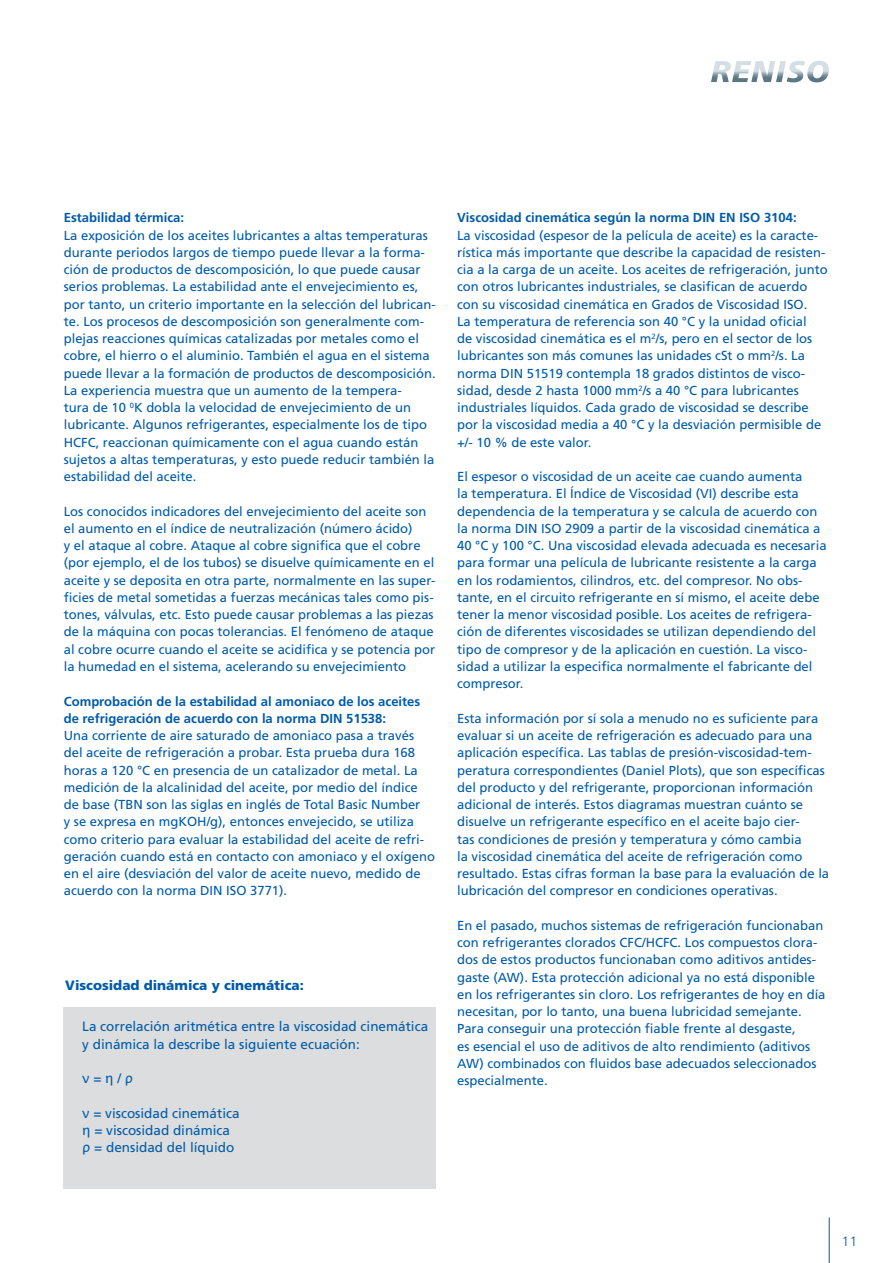
<style>
.page{position:relative;width:893px;height:1263px;background:#fff}
.page>*{position:absolute;margin:0;border:0;box-sizing:border-box;transform-origin:0 0}
.t1{font:13.5px/17.2px "Frutiger LT Std";color:#005baa}
.t2{font:900 13.5px "Frutiger LT Std";color:#005baa}
.t3{font:13.5px "Lucida Grande";color:#005baa}
.t4{font:300 13.5px "Frutiger LT Std";color:#005baa}
.t5{font:13.05px/17.2px "Frutiger LT Std";color:#005baa}
.t6{font:700 13.05px/17.2px "Frutiger LT Std";color:#005baa}
.s1{font-family:"Frutiger LT Std"}
.s2{font-family:"Lucida Grande"}
</style>
<div class="page">
<svg style="left:711px;top:61px;width:118px;height:21px"></svg>
<hr style="left:829px;top:1217px;width:1px;height:46px;background:#005baa">
<div style="left:64px;top:1007px;width:372px;height:182px;background:#dcddde"></div>
<p class="t6" style="left:64px;top:209px;width:122px">Estabilidad térmica:</p>
<p class="t5" style="left:64px;top:227px;width:374px">La exposición de los aceites lubricantes a altas temperaturas durante periodos largos de tiempo puede llevar a la forma&shy;ción de productos de descomposición, lo que puede causar serios problemas. La estabilidad ante el envejecimiento es, por tanto, un criterio importante en la selección del lubrican&shy;te. Los procesos de descomposición son generalmente com&shy;plejas reacciones químicas catalizadas por metales como el cobre, el hierro o el aluminio. También el agua en el sistema puede llevar a la formación de productos de descomposición.<br>La experiencia muestra que un aumento de la tempera-<br>tura de 10 <sup>0</sup>K dobla la velocidad de envejecimiento de un lubricante. Algunos refrigerantes, especialmente los de tipo HCFC, reaccionan químicamente con el agua cuando están sujetos a altas temperaturas, y esto puede reducir también la estabilidad del aceite.</p>
<p class="t5" style="left:64px;top:503px;width:373px">Los conocidos indicadores del envejecimiento del aceite son el aumento en el índice de neutralización (número ácido)<br>y el ataque al cobre. Ataque al cobre significa que el cobre (por ejemplo, el de los tubos) se disuelve químicamente en el aceite y se deposita en otra parte, normalmente en las super&shy;ficies de metal sometidas a fuerzas mecánicas tales como pis&shy;tones, válvulas, etc. Esto puede causar problemas a las piezas de la máquina con pocas tolerancias. El fenómeno de ataque al cobre ocurre cuando el aceite se acidifica y se potencia por la humedad en el sistema, acelerando su envejecimiento</p>
<p class="t6" style="left:64px;top:692px;width:358px">Comprobación de la estabilidad al amoniaco de los aceites de refrigeración de acuerdo con la norma DIN 51538:</p>
<p class="t5" style="left:64px;top:727px;width:373px">Una corriente de aire saturado de amoniaco pasa a través del aceite de refrigeración a probar. Esta prueba dura 168 horas a 120 °C en presencia de un catalizador de metal. La medición de la alcalinidad del aceite, por medio del índice de base (TB N son las siglas en inglés de Total Basic Number<br>y se expresa en mgKOH/g), entonces envejecido, se utiliza como criterio para evaluar la estabilidad del aceite de refri&shy;geración cuando está en contacto con amoniaco y el oxígeno en el aire (desviación del valor de aceite nuevo, medido de acuerdo con la norma DIN ISO 3771).</p>
<p class="t2" style="left:65px;top:977px;width:240px">Viscosidad dinámica y cinemática:</p>
<p class="t1" style="left:82px;top:1018px;width:347px">La correlación aritmética entre la viscosidad cinemática y dinámica la describe la siguiente ecuación:</p>
<p class="t3" style="left:82px;top:1071px;width:52px">ν <span class="s1">=</span> η <span class="s1">/</span> ρ</p>
<p class="t1" style="left:82px;top:1104px;width:159px"><span class="s2">ν</span> = viscosidad cinemática <span class="s2">η</span> = viscosidad dinámica <span class="s2">ρ</span> = densidad del líquido</p>
<p class="t6" style="left:457px;top:209px;width:341px">Viscosidad cinemática según la norma DIN EN ISO 3104:</p>
<p class="t5" style="left:457px;top:227px;width:372px">La viscosidad (espesor de la película de aceite) es la caracte&shy;rística más importante que describe la capacidad de resisten&shy;cia a la carga de un aceite. Los aceites de refrigeración, junto con otros lubricantes industriales, se clasifican de acuerdo con su viscosidad cinemática en Grados de Viscosidad ISO.<br>La temperatura de referencia son 40 °C y la unidad oficial<br>de viscosidad cinemática es el m<sup>2</sup>/s, pero en el sector de los lubricantes son más comunes las unidades cSt o mm<sup>2</sup>/s. La norma DIN 51519 contempla 18 grados distintos de visco&shy;sidad, desde 2 hasta 1000 mm<sup>2</sup>/s a 40 °C para lubricantes industriales líquidos. Cada grado de viscosidad se describe por la viscosidad media a 40 °C y la desviación permisible de +/- 10 % de este valor.</p>
<p class="t5" style="left:457px;top:468px;width:371px">El espesor o viscosidad de un aceite cae cuando aumenta<br>la temperatura. El Índice de Viscosidad (VI) describe esta dependencia de la temperatura y se calcula de acuerdo con la norma DIN ISO 2909 a partir de la viscosidad cinemática a 40 °C y 100 °C. Una viscosidad elevada adecuada es necesaria para formar una película de lubricante resistente a la carga en los rodamientos, cilindros, etc. del compresor. No obs&shy;tante, en el circuito refrigerante en sí mismo, el aceite debe tener la menor viscosidad posible. Los aceites de refrigera&shy;ción de diferentes viscosidades se utilizan dependiendo del tipo de compresor y de la aplicación en cuestión. La visco&shy;sidad a utilizar la especifica normalmente el fabricante del compresor.</p>
<p class="t5" style="left:457px;top:710px;width:374px">Esta información por sí sola a menudo no es suficiente para evaluar si un aceite de refrigeración es adecuado para una aplicación específica. Las tablas de presión-viscosidad-tem&shy;peratura correspondientes (Daniel Plots), que son específicas del producto y del refrigerante, proporcionan información adicional de interés. Estos diagramas muestran cuánto se disuelve un refrigerante específico en el aceite bajo cier-<br>tas condiciones de presión y temperatura y cómo cambia<br>la viscosidad cinemática del aceite de refrigeración como resultado. Estas cifras forman la base para la evaluación de la lubricación del compresor en condiciones operativas.</p>
<p class="t5" style="left:457px;top:917px;width:370px">En el pasado, muchos sistemas de refrigeración funcionaban con refrigerantes clorados CFC/HCFC. Los compuestos clora&shy;dos de estos productos funcionaban como aditivos antides&shy;gaste (AW). Esta protección adicional ya no está disponible en los refrigerantes sin cloro. Los refrigerantes de hoy en día necesitan, por lo tanto, una buena lubricidad semejante.<br>Para conseguir una protección fiable frente al desgaste,<br>es esencial el uso de aditivos de alto rendimiento (aditivos AW) combinados con fluidos base adecuados seleccionados especialmente.</p>
<p class="t4" style="left:842px;top:1234px;width:17px">11</p>
</div>
